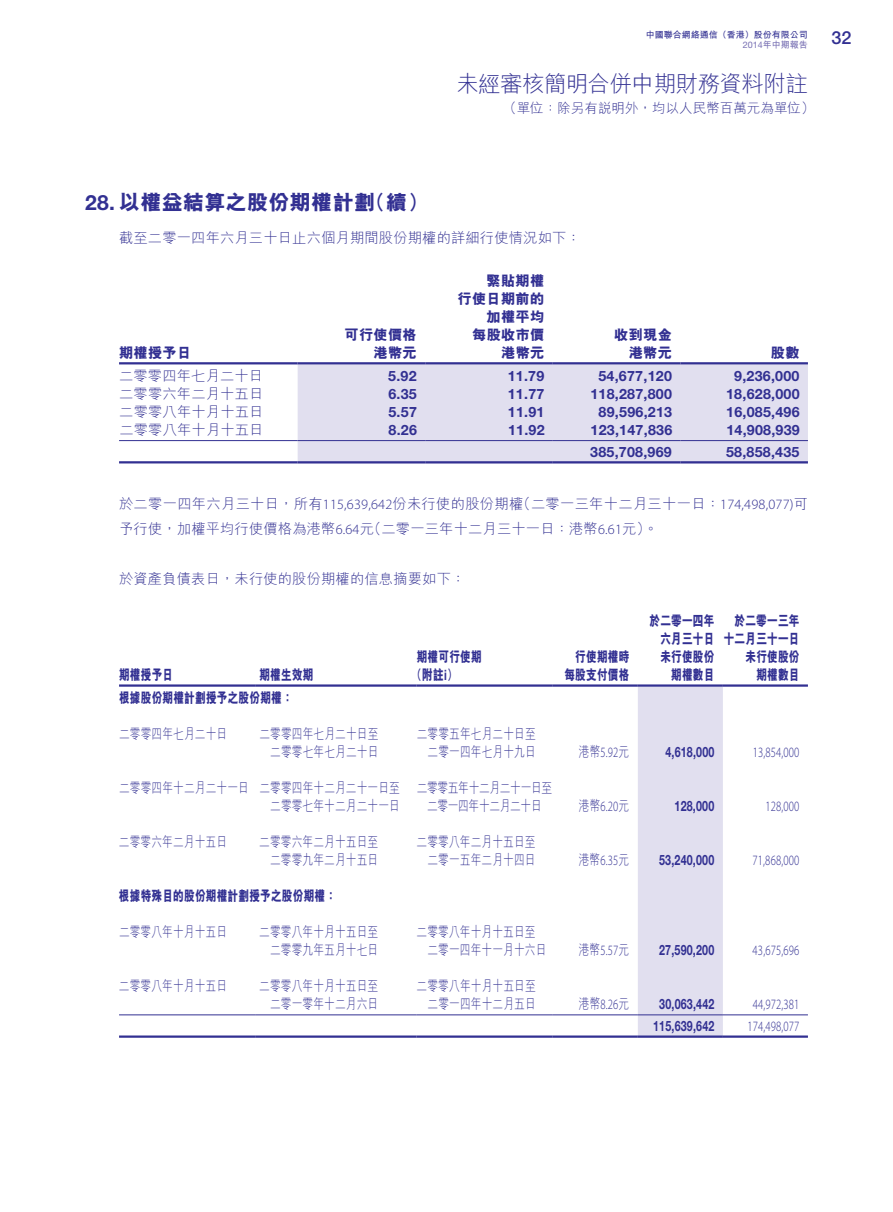
<style>
.page{position:relative;width:893px;height:1212px;background:#fff}
.page>*{position:absolute;margin:0;border:0;box-sizing:border-box;transform-origin:0 0}
.t1{font:300 22.5px "M Hei HK";letter-spacing:-.025em;color:#323092}
.t2{font:800 21px "M Hei HK";letter-spacing:.015em;color:#323092}
.t3{font:500 18px "Helvetica Neue LT Std";color:#323092}
.t4{font:300 14.25px "M Hei HK";letter-spacing:.015em;color:#323092;scale:.75 1}
.t5{font:300 14.25px/24.8px "M Hei HK";letter-spacing:.015em;color:#323092}
.t6{font:700 14.25px "Helvetica Neue LT Std";letter-spacing:.015em;color:#323092}
.t7{font:800 14.25px/18px "M Hei HK";letter-spacing:.015em;color:#323092;text-align:right;scale:.75 1}
.t8{font:300 14.25px "Myriad Pro";letter-spacing:.015em;color:#323092;scale:.75 1}
.t9{font:700 14.25px "Helvetica Neue LT Std";letter-spacing:.015em;color:#323092;scale:.75 1}
.t10{font:800 14.25px/18px "M Hei HK";letter-spacing:.015em;color:#323092;text-align:right}
.t11{font:300 14.25px "M Hei HK";letter-spacing:-.025em;color:#323092;scale:.75 1}
.t12{font:300 13.5px "M Hei HK";letter-spacing:.005em;color:#323092}
.t13{font:700 9px "M Hei HK";color:#323092}
.t14{font:700 9px "M Hei HK";color:#776fb3}
.s1{font-family:"Helvetica Neue LT Std";font-weight:400}
.s2{font-family:"Helvetica Neue LT Std";font-weight:700}
.s3{font-family:"Myriad Pro"}
.s4{font-family:"M Hei HK"}
</style>
<div class="page">
<div style="left:298px;top:364px;width:510px;height:97px;background:#e1dfef"></div>
<hr style="left:119px;top:362px;width:179px;height:2px;background:#323092">
<hr style="left:298px;top:362px;width:127px;height:2px;background:#323092">
<hr style="left:425px;top:362px;width:128px;height:2px;background:#323092">
<hr style="left:553px;top:362px;width:127px;height:2px;background:#323092">
<hr style="left:680px;top:362px;width:128px;height:2px;background:#323092">
<hr style="left:119px;top:440px;width:179px;height:1px;background:#323092">
<hr style="left:298px;top:440px;width:127px;height:1px;background:#323092">
<hr style="left:425px;top:440px;width:128px;height:1px;background:#323092">
<hr style="left:553px;top:440px;width:127px;height:1px;background:#323092">
<hr style="left:680px;top:440px;width:128px;height:1px;background:#323092">
<hr style="left:119px;top:461px;width:179px;height:2px;background:#323092">
<hr style="left:298px;top:461px;width:127px;height:2px;background:#323092">
<hr style="left:425px;top:461px;width:128px;height:2px;background:#323092">
<hr style="left:553px;top:461px;width:127px;height:2px;background:#323092">
<hr style="left:680px;top:461px;width:128px;height:2px;background:#323092">
<div style="left:638px;top:687px;width:85px;height:348px;background:#e1dfef"></div>
<hr style="left:119px;top:684px;width:136px;height:3px;background:#323092">
<hr style="left:255px;top:684px;width:162px;height:3px;background:#323092">
<hr style="left:417px;top:684px;width:136px;height:3px;background:#323092">
<hr style="left:553px;top:684px;width:85px;height:3px;background:#323092">
<hr style="left:638px;top:684px;width:85px;height:3px;background:#323092">
<hr style="left:723px;top:684px;width:85px;height:3px;background:#323092">
<hr style="left:119px;top:1014px;width:136px;height:1px;background:#323092">
<hr style="left:255px;top:1014px;width:162px;height:1px;background:#323092">
<hr style="left:417px;top:1014px;width:136px;height:1px;background:#323092">
<hr style="left:553px;top:1014px;width:85px;height:1px;background:#323092">
<hr style="left:638px;top:1014px;width:85px;height:1px;background:#323092">
<hr style="left:723px;top:1014px;width:85px;height:1px;background:#323092">
<hr style="left:119px;top:1035px;width:136px;height:3px;background:#323092">
<hr style="left:255px;top:1035px;width:162px;height:3px;background:#323092">
<hr style="left:417px;top:1035px;width:136px;height:3px;background:#323092">
<hr style="left:553px;top:1035px;width:85px;height:3px;background:#323092">
<hr style="left:638px;top:1035px;width:85px;height:3px;background:#323092">
<hr style="left:723px;top:1035px;width:85px;height:3px;background:#323092">
<p class="t13" style="left:646px;top:28px;width:164px">中國聯合網絡通信（香港）股份有限公司</p>
<p class="t3" style="left:832px;top:27px;width:22px">32</p>
<p class="t14" style="left:743px;top:38px;width:67px"><span class="s1">2014</span>年中期報告</p>
<h1 class="t1" style="left:456px;top:68px;width:353px">未經審核簡明合併中期財務資料附註</h1>
<p class="t12" style="left:503px;top:99px;width:313px">（單位：除另有說明外，均以人民幣百萬元為單位(</p>
<h2 class="t2" style="left:85px;top:188px;width:291px"><span class="s2">28.</span> 以權益結算之股份期權計劃</h2>
<p class="t5" style="left:119px;top:225px;width:463px">截至二零一四年六月三十日止六個月期間股份期權的詳細行使情況如下：</p>
<h2 class="t2" style="left:365px;top:188px;width:65px">（續(</h2>
<p class="t10" style="left:119px;top:344px;width:74px">期權授予日</p>
<p class="t10" style="left:345px;top:326px;width:74px">可行使價格港幣元</p>
<p class="t10" style="left:458px;top:272px;width:88px">緊貼期權<br>行使日期前的加權平均<br>每股收市價港幣元</p>
<p class="t10" style="left:614px;top:326px;width:59px">收到現金</p>
<p class="t10" style="left:629px;top:344px;width:45px">港幣元</p>
<p class="t10" style="left:771px;top:344px;width:30px">股數</p>
<p class="t5" style="left:119px;top:362px;width:146px">二零零四年七月二十日</p>
<p class="t6" style="left:388px;top:367px;width:30px">5.92</p>
<p class="t6" style="left:508px;top:367px;width:38px">11.79</p>
<p class="t6" style="left:598px;top:367px;width:75px">54,677,120</p>
<p class="t6" style="left:734px;top:367px;width:67px">9,236,000</p>
<p class="t5" style="left:119px;top:380px;width:146px">二零零六年二月十五日</p>
<p class="t6" style="left:388px;top:385px;width:30px">6.35</p>
<p class="t6" style="left:508px;top:385px;width:38px">11.77</p>
<p class="t6" style="left:590px;top:385px;width:83px">118,287,800</p>
<p class="t6" style="left:726px;top:385px;width:75px">18,628,000</p>
<p class="t5" style="left:119px;top:398px;width:146px">二零零八年十月十五日</p>
<p class="t6" style="left:388px;top:403px;width:30px">5.57</p>
<p class="t6" style="left:508px;top:403px;width:38px">11.91</p>
<p class="t6" style="left:599px;top:403px;width:75px">89,596,213</p>
<p class="t6" style="left:726px;top:403px;width:75px">16,085,496</p>
<p class="t5" style="left:119px;top:416px;width:146px">二零零八年十月十五日</p>
<p class="t6" style="left:389px;top:421px;width:30px">8.26</p>
<p class="t6" style="left:508px;top:421px;width:38px">11.92</p>
<p class="t6" style="left:591px;top:421px;width:83px">123,147,836</p>
<p class="t6" style="left:726px;top:421px;width:75px">14,908,939</p>
<p class="t6" style="left:590px;top:443px;width:83px">385,708,969</p>
<p class="t5" style="left:516px;top:491px;width:293px">（二零一三年十二月三十一日：<span class="s3">174,498,077</span> 可<span class="s3">)</span></p>
<p class="t6" style="left:726px;top:443px;width:75px">58,858,435</p>
<p class="t5" style="left:119px;top:491px;width:541px">於二零一四年六月三十日，所有<span class="s3">115,639,642</span>份未行使的股份期權<br>予行使，加權平均行使價格為港幣<span class="s3">6.64</span> （元二零一三年十二月三十一日：港幣<span class="s3">6.61</span>元。(</p>
<p class="t5" style="left:119px;top:565px;width:348px">於資產負債表日，未行使的股份期權的信息摘要如下：</p>
<p class="t7" style="left:119px;top:666px;width:74px">期權授予日</p>
<p class="t7" style="left:259px;top:666px;width:74px">期權生效期</p>
<p class="t7" style="left:411px;top:648px;width:95px;text-align:left;text-indent:5px">期權可行使期（附註<span class="s2">i</span>(</p>
<p class="t7" style="left:564px;top:648px;width:88px">行使期權時每股支付價格</p>
<p class="t7" style="left:649px;top:612px;width:88px">於二零一四年六月三十日未行使股份期權數目</p>
<p class="t7" style="left:724px;top:612px;width:103px">於二零一三年十二月三十一日未行使股份<br>期權數目</p>
<p class="t7" style="left:119px;top:689px;width:233px">根據股份期權計劃授予之股份期權：</p>
<p class="t4" style="left:259px;top:724px;width:160px">二零零四年七月二十日至</p>
<p class="t4" style="left:119px;top:724px;width:146px">二零零四年七月二十日</p>
<p class="t4" style="left:417px;top:724px;width:160px">二零零五年七月二十日至</p>
<p class="t4" style="left:270px;top:742px;width:146px">二零零七年七月二十日</p>
<p class="t4" style="left:428px;top:742px;width:146px">二零一四年七月十九日</p>
<p class="t8" style="left:579px;top:744px;width:69px"><span class="s4">港幣</span>5.92<span class="s4">元</span></p>
<p class="t9" style="left:665px;top:743px;width:67px">4,618,000</p>
<p class="t8" style="left:753px;top:744px;width:64px">13,854,000</p>
<p class="t4" style="left:119px;top:778px;width:175px">二零零四年十二月二十一日</p>
<p class="t4" style="left:259px;top:778px;width:189px">二零零四年十二月二十一日至</p>
<p class="t11" style="left:417px;top:778px;width:182px">二零零五年十二月二十一日至</p>
<p class="t4" style="left:270px;top:796px;width:175px">二零零七年十二月二十一日</p>
<p class="t11" style="left:427px;top:796px;width:154px">二零一四年十二月二十日</p>
<p class="t8" style="left:579px;top:798px;width:69px"><span class="s4">港幣</span>6.20<span class="s4">元</span></p>
<p class="t9" style="left:675px;top:797px;width:54px">128,000</p>
<p class="t8" style="left:765px;top:798px;width:47px">128,000</p>
<p class="t4" style="left:119px;top:832px;width:146px">二零零六年二月十五日</p>
<p class="t4" style="left:259px;top:832px;width:160px">二零零六年二月十五日至</p>
<p class="t4" style="left:417px;top:832px;width:160px">二零零八年二月十五日至</p>
<p class="t4" style="left:270px;top:850px;width:146px">二零零九年二月十五日</p>
<p class="t4" style="left:427px;top:850px;width:146px">二零一五年二月十四日</p>
<p class="t8" style="left:579px;top:852px;width:69px"><span class="s4">港幣</span>6.35<span class="s4">元</span></p>
<p class="t9" style="left:659px;top:851px;width:75px">53,240,000</p>
<p class="t8" style="left:753px;top:852px;width:64px">71,868,000</p>
<p class="t7" style="left:119px;top:887px;width:291px">根據特殊目的股份期權計劃授予之股份期權：</p>
<p class="t4" style="left:259px;top:922px;width:160px">二零零八年十月十五日至</p>
<p class="t4" style="left:119px;top:922px;width:146px">二零零八年十月十五日</p>
<p class="t4" style="left:417px;top:922px;width:160px">二零零八年十月十五日至</p>
<p class="t4" style="left:270px;top:940px;width:146px">二零零九年五月十七日</p>
<p class="t4" style="left:427px;top:940px;width:160px">二零一四年十一月十六日</p>
<p class="t8" style="left:579px;top:942px;width:69px"><span class="s4">港幣</span>5.57<span class="s4">元</span></p>
<p class="t9" style="left:659px;top:941px;width:75px">27,590,200</p>
<p class="t8" style="left:753px;top:942px;width:64px">43,675,696</p>
<p class="t4" style="left:119px;top:976px;width:146px">二零零八年十月十五日</p>
<p class="t4" style="left:259px;top:976px;width:160px">二零零八年十月十五日至</p>
<p class="t4" style="left:417px;top:976px;width:160px">二零零八年十月十五日至</p>
<p class="t4" style="left:270px;top:994px;width:146px">二零一零年十二月六日</p>
<p class="t4" style="left:428px;top:994px;width:146px">二零一四年十二月五日</p>
<p class="t8" style="left:579px;top:996px;width:69px"><span class="s4">港幣</span>8.26<span class="s4">元</span></p>
<p class="t9" style="left:659px;top:995px;width:75px">30,063,442</p>
<p class="t8" style="left:753px;top:996px;width:64px">44,972,381</p>
<p class="t9" style="left:653px;top:1017px;width:83px">115,639,642</p>
<p class="t8" style="left:747px;top:1019px;width:71px">174,498,077</p>
</div>
